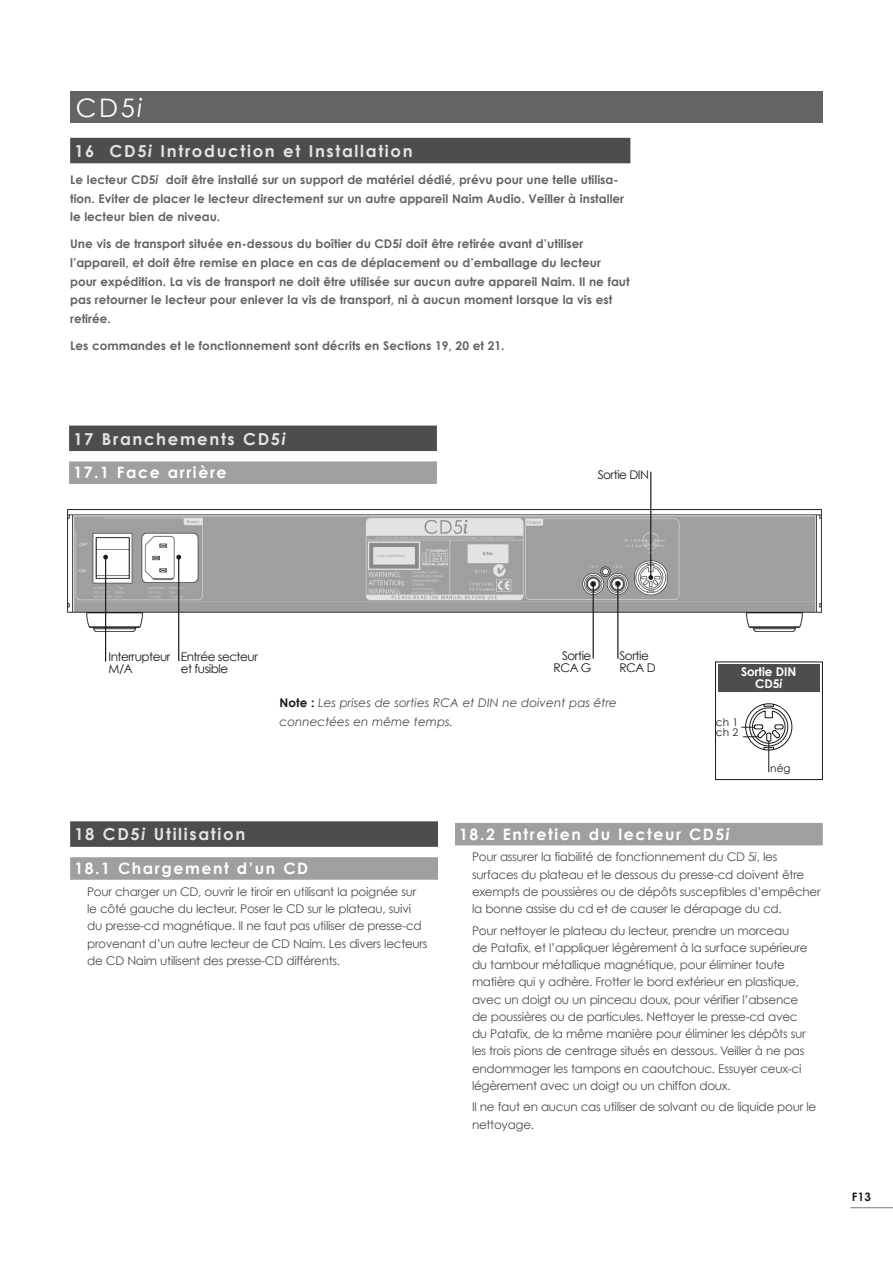
<style>
.page{position:relative;width:893px;height:1263px;background:#fff}
.page>*{position:absolute;margin:0;border:0;box-sizing:border-box;transform-origin:0 0}
.Banner{font:25.5px "Century Gothic";color:#fff}
.Bold_headers{font:700 16.5px "Century Gothic";letter-spacing:.1em;color:#e2e4e3}
.Second_Section_Head{font:700 15.75px "Century Gothic";letter-spacing:.1em;color:#fff}
._2nd_Para{font:12px/17.2px "Century Gothic";letter-spacing:-.025em;color:#4c4e4d}
.Intro_Text{font:700 12px/18.6px "Century Gothic";color:#636565}
.t1{font:italic 12px/18.8px "Century Gothic";color:#4c4e4d}
.Diag_Label__L{font:12px/12px "Century Gothic";letter-spacing:-.04em;color:#1a1a1a}
.Diag_Label__R{font:12px/12px "Century Gothic";letter-spacing:-.04em;color:#1a1a1a;text-align:right}
.t2{font:700 12px/12px "Century Gothic";letter-spacing:-.01em;color:#fff;text-align:center}
.t3{font:700 11.7px "Century Gothic";color:#1a1a1a}
.t4{font:10.5px "Century Gothic";color:#1a1a1a}
.s1{font-style:italic}
.s2{font-weight:700;font-style:normal;color:#1a1a1a}
</style>
<div class="page">
<hr style="left:850px;top:1207px;width:43px;height:1px;background:#888b8a">
<div style="left:70px;top:91px;width:753px;height:32px;background:#636565"></div>
<div style="left:70px;top:138px;width:560px;height:25px;background:#4c4e4d"></div>
<div style="left:69px;top:426px;width:368px;height:25px;background:#4c4e4d"></div>
<div style="left:69px;top:461px;width:368px;height:23px;background:#9da09f"></div>
<img style="left:68px;top:509px;width:754px;height:122px">
<hr style="left:617px;top:584px;width:1px;height:75px;background:#1a1a1a">
<svg style="left:615px;top:581px;width:5px;height:5px"></svg>
<hr style="left:593px;top:584px;width:1px;height:75px;background:#1a1a1a">
<svg style="left:591px;top:581px;width:5px;height:5px"></svg>
<hr style="left:650px;top:472px;width:1px;height:105px;background:#1a1a1a">
<svg style="left:648px;top:575px;width:5px;height:5px"></svg>
<div style="left:70px;top:821px;width:368px;height:26px;background:#4c4e4d"></div>
<div style="left:70px;top:857px;width:368px;height:23px;background:#9da09f"></div>
<div style="left:455px;top:823px;width:368px;height:22px;background:#9da09f"></div>
<hr style="left:178px;top:557px;width:1px;height:104px;background:#1a1a1a">
<svg style="left:176px;top:555px;width:5px;height:4px"></svg>
<hr style="left:105px;top:557px;width:1px;height:104px;background:#1a1a1a">
<svg style="left:103px;top:555px;width:5px;height:4px"></svg>
<div style="left:715px;top:661px;width:108px;height:119px;border:1px solid #1a1a1a"></div>
<svg style="left:741px;top:703px;width:52px;height:63px"></svg>
<hr style="left:768px;top:741px;width:1px;height:31px;background:#1a1a1a">
<div style="left:718px;top:664px;width:102px;height:28px;background:#4c4e4d"></div>
<p class="Banner" style="left:76px;top:92px;width:68px">CD5<span class="s1">i</span></p>
<p class="Bold_headers" style="left:74px;top:141px;width:340px">16 CD5<span class="s1">i</span> Introduction et Installation</p>
<p class="Intro_Text" style="left:70px;top:170px;width:555px">Le lecteur CD5<span class="s1">i</span> doit être installé sur un support de matériel dédié, prévu pour une telle utilisa&shy;tion. Eviter de placer le lecteur directement sur un autre appareil Naim Audio. Veiller à installer le lecteur bien de niveau.</p>
<p class="Intro_Text" style="left:70px;top:234px;width:561px">Une vis de transport située en-dessous du boîtier du CD5<span class="s1">i</span> doit être retirée avant d’utiliser l’appareil, et doit être remise en place en cas de déplacement ou d’emballage du lecteur pour expédition. La vis de transport ne doit être utilisée sur aucun autre appareil Naim. Il ne faut pas retourner le lecteur pour enlever la vis de transport, ni à aucun moment lorsque la vis est retirée.</p>
<p class="Intro_Text" style="left:70px;top:336px;width:436px">Les commandes et le fonctionnement sont décrits en Sections 19, 20 et 21.</p>
<p class="Bold_headers" style="left:73px;top:428px;width:214px">17 Branchements CD5<span class="s1">i</span></p>
<p class="Second_Section_Head" style="left:73px;top:463px;width:155px">17.1 Face arrière</p>
<p class="Diag_Label__R" style="left:598px;top:468px;width:53px">Sortie DIN</p>
<p class="Diag_Label__L" style="left:108px;top:651px;width:64px">Interrupteur<br>M/A</p>
<p class="Diag_Label__L" style="left:181px;top:651px;width:79px">Entrée secteur et fusible</p>
<p class="Diag_Label__R" style="left:554px;top:650px;width:39px">Sortie<br>RCA G</p>
<p class="Diag_Label__L" style="left:619px;top:650px;width:38px">Sortie<br>RCA D</p>
<p class="t1" style="left:280px;top:693px;width:339px"><span class="s2">Note :</span> Les prises de sorties RCA et DIN ne doivent pas être connectées en même temps.</p>
<p class="t2" style="left:741px;top:666px;width:57px">Sortie DIN<br>CD5<span class="s1">i</span></p>
<p class="t4" style="left:716px;top:715px;width:24px">ch 1</p>
<p class="t4" style="left:716px;top:726px;width:24px">ch 2</p>
<p class="t4" style="left:770px;top:762px;width:22px">nég</p>
<p class="Bold_headers" style="left:74px;top:824px;width:172px">18 CD5<span class="s1">i</span> Utilisation</p>
<p class="Second_Section_Head" style="left:74px;top:859px;width:235px">18.1 Chargement d’un CD</p>
<p class="_2nd_Para" style="left:87px;top:883px;width:342px">Pour charger un CD, ouvrir le tiroir en utilisant la poignée sur le côté gauche du lecteur. Poser le CD sur le plateau, suivi du presse-cd magnétique. Il ne faut pas utiliser de presse-cd provenant d’un autre lecteur de CD Naim. Les divers lecteurs de CD Naim utilisent des presse-CD différents.</p>
<p class="Second_Section_Head" style="left:459px;top:824px;width:272px">18.2 Entretien du lecteur CD5<span class="s1">i</span></p>
<p class="_2nd_Para" style="left:472px;top:848px;width:350px">Pour assurer la fiabilité de fonctionnement du CD 5<span class="s1">i</span>, les surfaces du plateau et le dessous du presse-cd doivent être exempts de poussières ou de dépôts susceptibles d’empêcher la bonne assise du cd et de causer le dérapage du cd.</p>
<p class="_2nd_Para" style="left:472px;top:921px;width:337px">Pour nettoyer le plateau du lecteur, prendre un morceau de Patafix, et l’appliquer légèrement à la surface supérieure du tambour métallique magnétique, pour éliminer toute matière qui y adhère. Frotter le bord extérieur en plastique, avec un doigt ou un pinceau doux, pour vérifier l’absence de poussières ou de particules. Nettoyer le presse-cd avec du Patafix, de la même manière pour éliminer les dépôts sur les trois pions de centrage situés en dessous. Veiller à ne pas endommager les tampons en caoutchouc. Essuyer ceux-ci légèrement avec un doigt ou un chiffon doux.</p>
<p class="_2nd_Para" style="left:472px;top:1098px;width:346px">Il ne faut en aucun cas utiliser de solvant ou de liquide pour le nettoyage.</p>
<p class="t3" style="left:852px;top:1189px;width:20px">F13</p>
</div>
